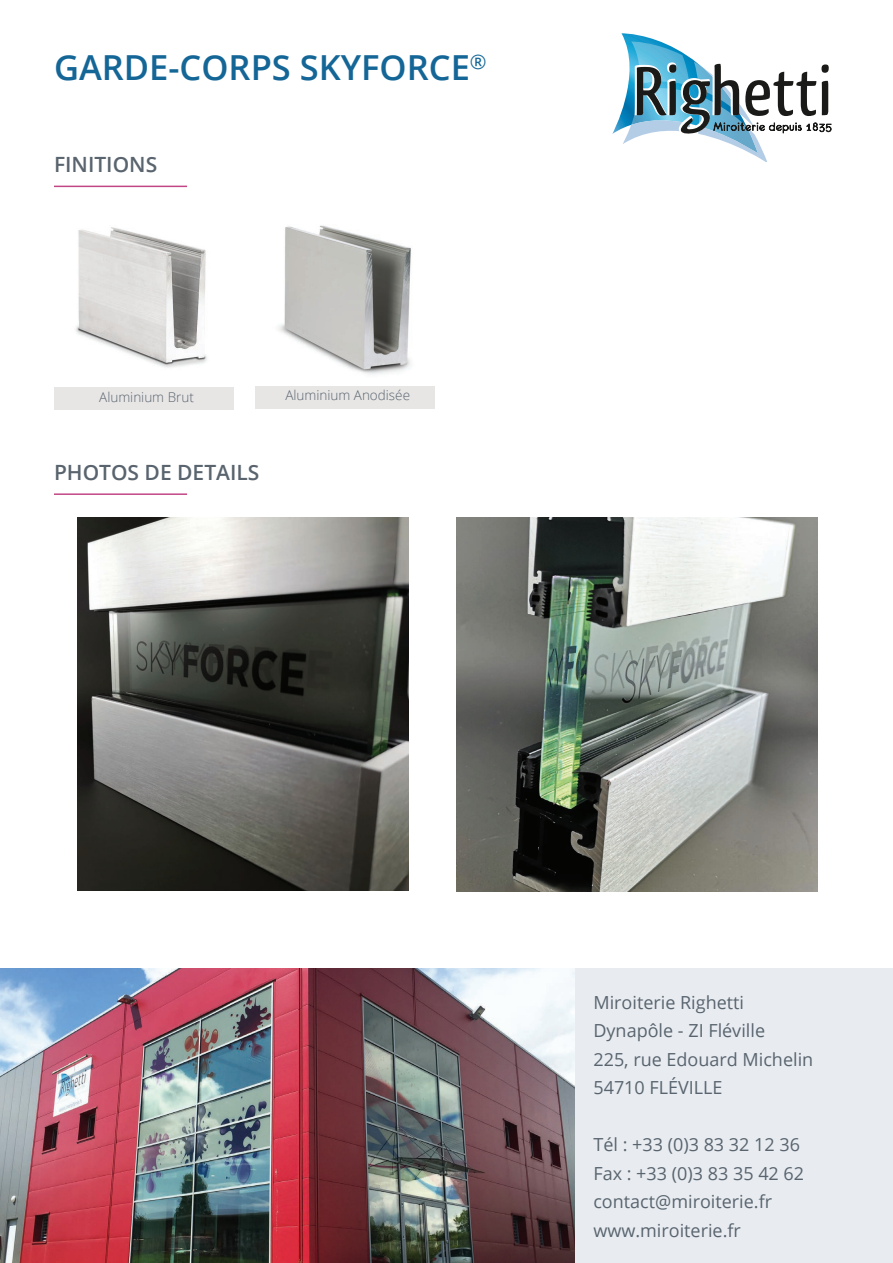
<style>
.page{position:relative;width:893px;height:1263px;background:#fff}
.page>*{position:absolute;margin:0;border:0;box-sizing:border-box;transform-origin:0 0}
.t1{font:600 34.5px "Open Sans";color:#146697}
.t2{font:600 21px "Open Sans";color:#59646e}
.t3{font:18px/28.5px "Open Sans";color:#59646e}
.t4{font:300 13.5px "Open Sans";color:#59646e}
</style>
<div class="page">
<img style="left:0;top:968px;width:576px;height:295px">
<div style="left:576px;top:968px;width:317px;height:295px;background:#e8ecf1"></div>
<svg style="left:612px;top:33px;width:219px;height:129px"></svg>
<hr style="left:54px;top:186px;width:133px;height:1px;background:#c24786">
<img style="left:75px;top:227px;width:132px;height:141px">
<img style="left:278px;top:225px;width:133px;height:150px">
<img style="left:78px;top:517px;width:330px;height:373px">
<img style="left:456px;top:518px;width:361px;height:374px">
<hr style="left:54px;top:493px;width:133px;height:2px;background:#c24786">
<div style="left:54px;top:387px;width:179px;height:23px;background:#e7e6e5"></div>
<div style="left:255px;top:386px;width:179px;height:23px;background:#e7e6e5"></div>
<h1 class="t1" style="left:54px;top:44px;width:434px">GARDE-CORPS SKYFORCE<sup>®</sup></h1>
<p class="t2" style="left:54px;top:150px;width:105px">FINITIONS</p>
<p class="t4" style="left:99px;top:387px;width:96px">Aluminium Brut</p>
<p class="t4" style="left:285px;top:386px;width:126px">Aluminium Anodisée</p>
<p class="t2" style="left:54px;top:458px;width:207px">PHOTOS DE DETAILS</p>
<p class="t3" style="left:593px;top:987px;width:221px">Miroiterie Righetti<br>Dynapôle - ZI Fléville<br>225, rue Edouard Michelin<br>54710 FLÉVILLE</p>
<p class="t3" style="left:593px;top:1130px;width:212px">Tél : +33 (0)3 83 32 12 36<br>Fax : +33 (0)3 83 35 42 62 contact@miroiterie.fr www.miroiterie.fr</p>
</div>
